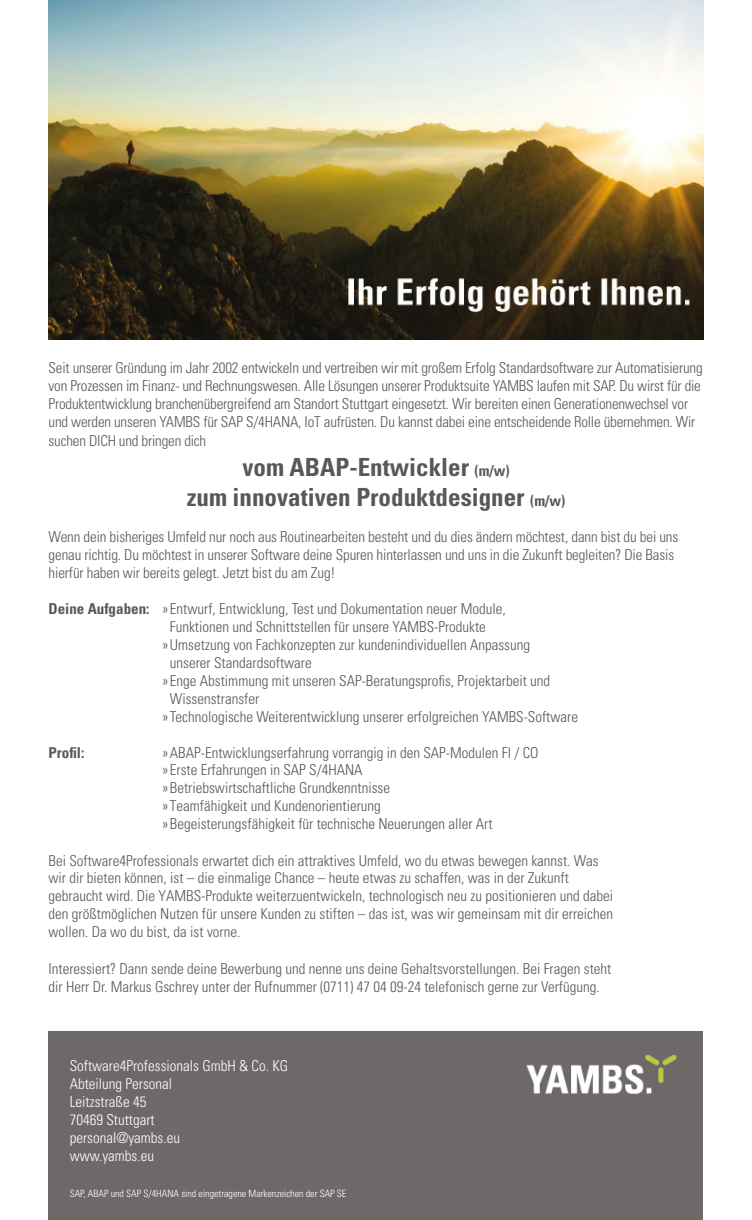
<style>
.page{position:relative;width:752px;height:1220px;background:#fff}
.page>*{position:absolute;margin:0;border:0;box-sizing:border-box;transform-origin:0 0}
.t1{font:700 condensed 25px/30px "Univers";color:#57585a;text-align:center}
.t2{font:300 condensed 15px/17.8px "Univers";color:#57585a}
.t3{font:300 condensed 15px/18px "Univers";color:#fff}
.t4{font:700 condensed 15px "Univers";color:#57585a}
.t5{font:300 condensed 10px "Univers";color:#fff}
.s1{font-size:15px}
.s2{font-weight:700}
.s3{font-family:"Univers LT";color:#606164}
</style>
<div class="page">
<img style="left:49px;top:0;width:654px;height:340px">
<div style="left:48px;top:1030px;width:655px;height:189px;background:#6d6968"></div>
<img style="left:526px;top:1055px;width:151px;height:39px">
<p class="t2" style="left:49px;top:359px;width:655px">Seit unserer Gründung im Jahr 2002 entwickeln und vertreiben wir mit großem Erfolg Standardsoftware zur Automatisierung von Prozessen im Finanz- und Rechnungswesen. Alle Lösungen unserer Produktsuite YAMBS laufen mit SAP. Du wirst für die Produktentwicklung branchenübergreifend am Standort Stuttgart eingesetzt. Wir bereiten einen Generationenwechsel vor und werden unseren YAMBS für SAP S/4HANA, IoT aufrüsten. Du kannst dabei eine entscheidende Rolle übernehmen. Wir suchen DICH und bringen dich</p>
<h1 class="t1" style="left:187px;top:451px;width:380px">vom ABAP-Entwickler <span class="s1">(m/w)<br></span>zum innovativen Produktdesigner <span class="s1">(m/w)</span></h1>
<p class="t2" style="left:49px;top:527px;width:631px">Wenn dein bisheriges Umfeld nur noch aus Routinearbeiten besteht und du dies ändern möchtest, dann bist du bei uns genau richtig. Du möchtest in unserer Software deine Spuren hinterlassen und uns in die Zukunft begleiten? Die Basis hierfür haben wir bereits gelegt. Jetzt bist du am Zug!</p>
<p class="t2" style="left:49px;top:599px;width:458px"><span class="s2">Deine Aufgaben:</span> »Entwurf, Entwicklung, Test und Dokumentation neuer Module,</p>
<p class="t2" style="left:170px;top:617px;width:317px">Funktionen und Schnittstellen für unsere YAMBS-Produkte</p>
<p class="t2" style="left:162px;top:635px;width:369px">»Umsetzung von Fachkonzepten zur kundenindividuellen Anpassung</p>
<p class="t2" style="left:170px;top:653px;width:143px">unserer Standardsoftware</p>
<p class="t2" style="left:162px;top:671px;width:389px">» Enge Abstimmung mit unseren SAP-Beratungsprofis, Projektarbeit und</p>
<p class="t2" style="left:170px;top:689px;width:91px">Wissenstransfer</p>
<p class="t2" style="left:162px;top:707px;width:417px">» Technologische Weiterentwicklung unserer erfolgreichen YAMBS-Software</p>
<p class="t4" style="left:49px;top:743px;width:37px">Profil:</p>
<p class="t2" style="left:162px;top:743px;width:377px">» ABAP-Entwicklungserfahrung vorrangig in den SAP-Modulen FI / CO » Erste Erfahrungen in SAP S/4HANA<br>» Betriebswirtschaftliche Grundkenntnisse<br>» Teamfähigkeit und Kundenorientierung<br>» Begeisterungsfähigkeit für technische Neuerungen aller Art</p>
<p class="t2" style="left:49px;top:851px;width:565px">Bei Software4Professionals erwartet dich ein attraktives Umfeld, wo du etwas bewegen kannst. Was wir dir bieten können, ist – die einmalige Chance – heute etwas zu schaffen, was in der Zukunft gebraucht wird. Die YAMBS-Produkte weiterzuentwickeln, technologisch neu zu positionieren und dabei den größtmöglichen Nutzen für unsere Kunden zu stiften – das ist, was wir gemeinsam mit <span class="s3">d</span>ir erreichen wollen. Da wo du bist, da ist vorne.</p>
<p class="t2" style="left:49px;top:959px;width:564px">Interessiert? Dann sende deine Bewerbung und nenne uns deine Gehaltsvorstellungen. Bei Fragen steht dir Herr Dr. Markus Gschrey unter der Rufnummer (0711) 47 04 09-24 telefonisch gerne zur Verfügung.</p>
<p class="t3" style="left:70px;top:1056px;width:220px">Software4Professionals GmbH &amp; Co. KG<br>Abteilung Personal<br>Leitzstraße 45<br>70469 Stuttgart<br>personal@yambs.eu<br>www.yambs.eu</p>
<p class="t5" style="left:70px;top:1187px;width:278px">SAP, ABAP und SAP S/4HANA sind eingetragene Markenzeichen der SAP SE</p>
</div>
